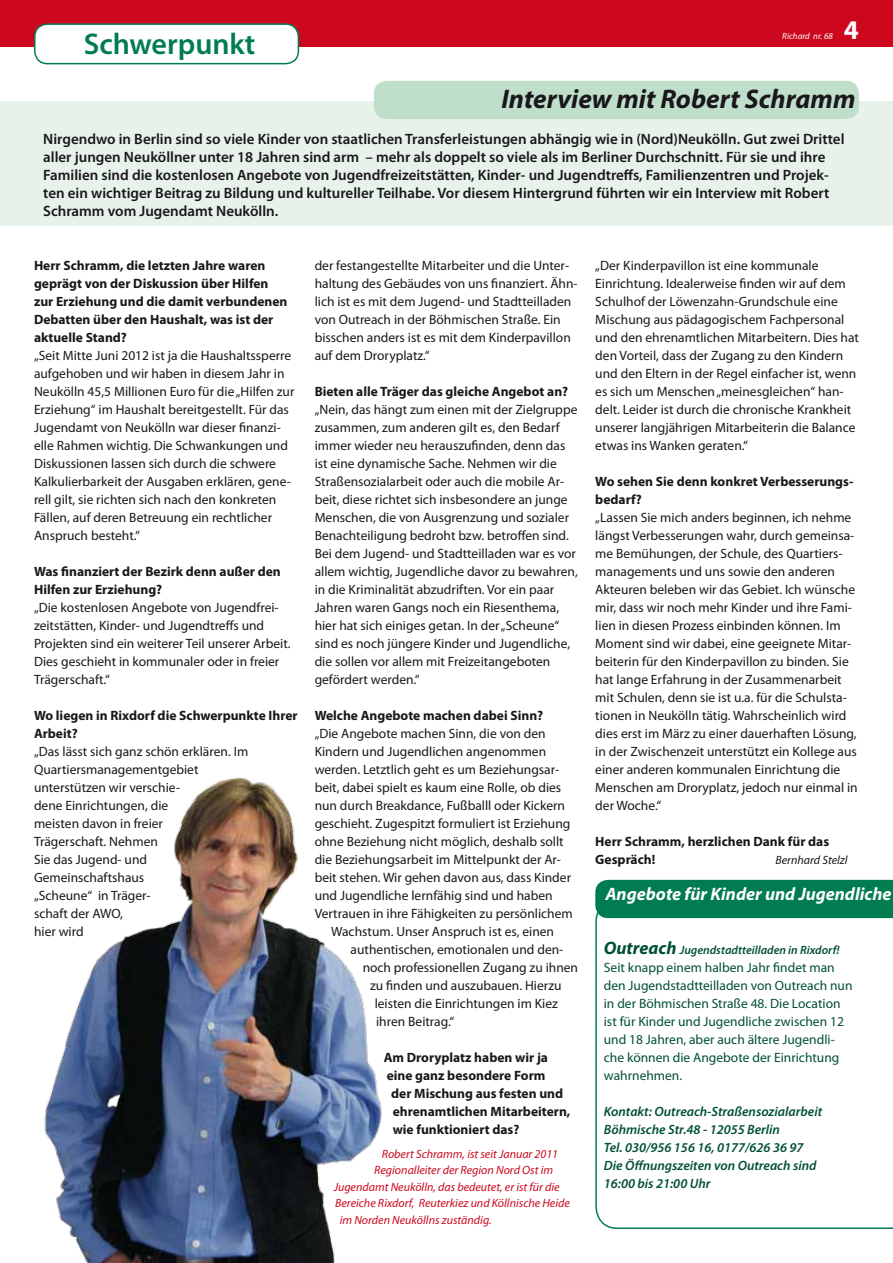
<style>
.page{position:relative;width:893px;height:1263px;background:#fff}
.page>*{position:absolute;margin:0;border:0;box-sizing:border-box;transform-origin:0 0}
.t1{font:600 30px "Myriad Pro";color:#007c50}
.t2{font:italic 700 27px "Myriad Pro";color:#1a171c}
.t3{font:700 27px "Myriad Pro";color:#fff}
.t4{font:italic 700 18px "Myriad Pro";color:#fff}
.t5{font:600 15px/18px "Myriad Pro";color:#1a171c}
.t6{font:13.5px/18px "Myriad Pro";color:#1a171c}
.t7{font:700 13.5px/18px "Myriad Pro";color:#1a171c}
.t8{font:13.5px/18px "Myriad Pro";color:#005032}
.t9{font:italic 600 13.5px/18px "Myriad Pro";color:#005032}
.t10{font:italic 12px "Myriad Pro";color:#cd071e}
.t11{font:italic 600 12px "Myriad Pro";color:#005032}
.t12{font:italic 12px "Myriad Pro";color:#1a171c}
.t13{font:italic 9px "Myriad Pro";color:#fff}
.s1{font-weight:700;font-size:18px}
</style>
<div class="page">
<div style="left:0;top:0;width:893px;height:47px;background:#cd071e"></div>
<div style="left:35px;top:24px;width:263px;height:40px;background:#fff;border-radius:13px"></div>
<div style="left:34px;top:23px;width:265px;height:41px;border:2px solid #007c50;border-radius:13px"></div>
<svg style="left:595px;top:918px;width:298px;height:311px"></svg>
<div style="left:595px;top:880px;width:298px;height:38px;background:#007c50"></div>
<div style="left:0;top:101px;width:893px;height:124px;background:#e7f3ea"></div>
<div style="left:374px;top:81px;width:485px;height:38px;background:#bfdfca;border-radius:13px"></div>
<img style="left:44px;top:777px;width:338px;height:486px">
<h1 class="t1" style="left:84px;top:25px;width:173px">Schwerpunkt</h1>
<p class="t13" style="left:782px;top:31px;width:52px">Richard nr. 68</p>
<h2 class="t3" style="left:844px;top:13px;width:16px">4</h2>
<h2 class="t2" style="left:501px;top:81px;width:356px">Interview mit Robert Schramm</h2>
<p class="t5" style="left:43px;top:130px;width:803px">Nirgendwo in Berlin sind so viele Kinder von staatlichen Transferleistungen abhängig wie in (Nord)Neukölln. Gut zwei Drittel aller jungen Neuköllner unter 18 Jahren sind arm – mehr als doppelt so viele als im Berliner Durchschnitt. Für sie und ihre Familien sind die kostenlosen Angebote von Jugendfreizeitstätten, Kinder- und Jugendtreffs, Familienzentren und Projek&shy;ten ein wichtiger Beitrag zu Bildung und kultureller Teilhabe. Vor diesem Hintergrund führten wir ein Interview mit Robert Schramm vom Jugendamt Neukölln.</p>
<p class="t7" style="left:34px;top:256px;width:255px">Herr Schramm, die letzten Jahre waren geprägt von der Diskussion über Hilfen zur Erziehung und die damit verbundenen Debatten über den Haushalt, was ist der aktuelle Stand?</p>
<p class="t6" style="left:34px;top:346px;width:262px">„Seit Mitte Juni 2012 ist ja die Haushaltssperre aufgehoben und wir haben in diesem Jahr in Neukölln 45,5 Millionen Euro für die „Hilfen zur Erziehung“ im Haushalt bereitgestellt. Für das Jugendamt von Neukölln war dieser finanzi&shy;elle Rahmen wichtig. Die Schwankungen und Diskussionen lassen sich durch die schwere Kalkulierbarkeit der Ausgaben erklären, gene&shy;rell gilt, sie richten sich nach den konkreten Fällen, auf deren Betreuung ein rechtlicher Anspruch besteht.“</p>
<p class="t7" style="left:34px;top:562px;width:248px">Was finanziert der Bezirk denn außer den<br>Hilfen zur Erziehung?</p>
<p class="t6" style="left:34px;top:598px;width:258px">„Die kostenlosen Angebote von Jugendfrei&shy;zeitstätten, Kinder- und Jugendtreffs und Projekten sind ein weiterer Teil unserer Arbeit.<br>Dies geschieht in kommunaler oder in freier Trägerschaft.“</p>
<p class="t7" style="left:34px;top:706px;width:265px">Wo liegen in Rixdorf die Schwerpunkte Ihrer<br>Arbeit?</p>
<p class="t6" style="left:34px;top:742px;width:216px">„Das lässt sich ganz schön erklären. Im<br>Quartiersmanagementgebiet unterstützen wir verschie-<br>dene Einrichtungen, die<br>meisten davon in freier<br>Trägerschaft. Nehmen<br>Sie das Jugend- und<br>Gemeinschaftshaus<br>„Scheune“ in Träger-<br>schaft der AWO,<br>hier wird</p>
<p class="t6" style="left:315px;top:256px;width:265px">der festangestellte Mitarbeiter und die Unter&shy;haltung des Gebäudes von uns finanziert. Ähn&shy;lich ist es mit dem Jugend- und Stadtteilladen von Outreach in der Böhmischen Straße. Ein bisschen anders ist es mit dem Kinderpavillon auf dem Droryplatz.“</p>
<p class="t7" style="left:315px;top:382px;width:255px">Bieten alle Träger das gleiche Angebot an?</p>
<p class="t6" style="left:315px;top:400px;width:265px">„Nein, das hängt zum einen mit der Zielgruppe zusammen, zum anderen gilt es, den Bedarf immer wieder neu herauszufinden, denn das ist eine dynamische Sache. Nehmen wir die Straßensozialarbeit oder auch die mobile Ar&shy;beit, diese richtet sich insbesondere an junge Menschen, die von Ausgrenzung und sozialer Benachteiligung bedroht bzw. betroffen sind.<br>Bei dem Jugend- und Stadtteilladen war es vor allem wichtig, Jugendliche davor zu bewahren, in die Kriminalität abzudriften. Vor ein paar Jahren waren Gangs noch ein Riesenthema, hier hat sich einiges getan. In der „Scheune“ sind es noch jüngere Kinder und Jugendliche, die sollen vor allem mit Freizeitangeboten gefördert werden.“</p>
<p class="t7" style="left:315px;top:706px;width:230px">Welche Angebote machen dabei Sinn?</p>
<p class="t6" style="left:315px;top:724px;width:232px">„Die Angebote machen Sinn, die von den</p>
<p class="t6" style="left:315px;top:742px;width:233px">Kindern und Jugendlichen angenommen</p>
<p class="t6" style="left:315px;top:760px;width:246px">werden. Letztlich geht es um Beziehungsar-</p>
<p class="t6" style="left:315px;top:778px;width:248px">beit, dabei spielt es kaum eine Rolle, ob dies</p>
<p class="t6" style="left:315px;top:796px;width:252px">nun durch Breakdance, Fußballl oder Kickern</p>
<p class="t6" style="left:315px;top:814px;width:257px">geschieht. Zugespitzt formuliert ist Erziehung</p>
<p class="t6" style="left:315px;top:832px;width:250px">ohne Beziehung nicht möglich, deshalb sollt</p>
<p class="t6" style="left:315px;top:850px;width:248px">die Beziehungsarbeit im Mittelpunkt der Ar-</p>
<p class="t6" style="left:315px;top:868px;width:258px">beit stehen. Wir gehen davon aus, dass Kinder</p>
<p class="t6" style="left:315px;top:886px;width:240px">und Jugendliche lernfähig sind und haben</p>
<p class="t6" style="left:315px;top:904px;width:260px">Vertrauen in ihre Fähigkeiten zu persönlichem</p>
<p class="t6" style="left:331px;top:922px;width:224px">Wachstum. Unser Anspruch ist es, einen</p>
<p class="t6" style="left:351px;top:940px;width:214px">authentischen, emotionalen und den-</p>
<p class="t6" style="left:363px;top:958px;width:217px">noch professionellen Zugang zu ihnen</p>
<p class="t6" style="left:370px;top:976px;width:193px">zu finden und auszubauen. Hierzu</p>
<p class="t6" style="left:375px;top:994px;width:185px">leisten die Einrichtungen im Kiez</p>
<p class="t6" style="left:376px;top:1012px;width:80px">ihren Beitrag.“</p>
<p class="t7" style="left:384px;top:1048px;width:166px">Am Droryplatz haben wir ja</p>
<p class="t7" style="left:387px;top:1066px;width:160px">eine ganz besondere Form</p>
<p class="t7" style="left:391px;top:1084px;width:174px">der Mischung aus festen und</p>
<p class="t7" style="left:393px;top:1102px;width:179px">ehrenamtlichen Mitarbeitern,</p>
<p class="t7" style="left:393px;top:1120px;width:128px">wie funktioniert das?</p>
<p class="t10" style="left:382px;top:1146px;width:178px">Robert Schramm, ist seit Januar 2011</p>
<p class="t10" style="left:374px;top:1163px;width:180px">Regionalleiter der Region Nord Ost im</p>
<p class="t10" style="left:334px;top:1179px;width:227px">Jugendamt Neukölln, das bedeutet, er ist für die</p>
<p class="t10" style="left:335px;top:1196px;width:236px">Bereiche Rixdorf, Reuterkiez und Köllnische Heide</p>
<p class="t10" style="left:340px;top:1212px;width:153px">im Norden Neuköllns zuständig.</p>
<p class="t6" style="left:595px;top:256px;width:265px">„Der Kinderpavillon ist eine kommunale Einrichtung. Idealerweise finden wir auf dem Schulhof der Löwenzahn-Grundschule eine Mischung aus pädagogischem Fachpersonal und den ehrenamtlichen Mitarbeitern. Dies hat den Vorteil, dass der Zugang zu den Kindern und den Eltern in der Regel einfacher ist, wenn es sich um Menschen „meinesgleichen“ han&shy;delt. Leider ist durch die chronische Krankheit unserer langjährigen Mitarbeiterin die Balance etwas ins Wanken geraten.“</p>
<p class="t7" style="left:595px;top:472px;width:260px">Wo sehen Sie denn konkret Verbesserungs&shy;bedarf?</p>
<p class="t6" style="left:595px;top:508px;width:264px">„Lassen Sie mich anders beginnen, ich nehme längst Verbesserungen wahr, durch gemeinsa&shy;me Bemühungen, der Schule, des Quartiers&shy;managements und uns sowie den anderen Akteuren beleben wir das Gebiet. Ich wünsche mir, dass wir noch mehr Kinder und ihre Fami&shy;lien in diesen Prozess einbinden können. Im Moment sind wir dabei, eine geeignete Mitar&shy;beiterin für den Kinderpavillon zu binden. Sie hat lange Erfahrung in der Zusammenarbeit mit Schulen, denn sie ist u.a. für die Schulsta&shy;tionen in Neukölln tätig. Wahrscheinlich wird dies erst im März zu einer dauerhaften Lösung, in der Zwischenzeit unterstützt ein Kollege aus einer anderen kommunalen Einrichtung die Menschen am Droryplatz, jedoch nur einmal in der Woche.“</p>
<p class="t7" style="left:595px;top:832px;width:235px">Herr Schramm, herzlichen Dank für das<br>Gespräch!</p>
<p class="t12" style="left:776px;top:853px;width:74px">Bernhard Stelzl</p>
<h3 class="t4" style="left:605px;top:882px;width:288px">Angebote für Kinder und Jugendliche</h3>
<p class="t11" style="left:604px;top:942px;width:237px"><span class="s1">Outreach</span> Jugendstadtteilladen in Rixdorf!</p>
<p class="t8" style="left:604px;top:958px;width:250px">Seit knapp einem halben Jahr findet man den Jugendstadtteilladen von Outreach nun in der Böhmischen Straße 48. Die Location ist für Kinder und Jugendliche zwischen 12 und 18 Jahren, aber auch ältere Jugendli&shy;che können die Angebote der Einrichtung wahrnehmen.</p>
<p class="t9" style="left:604px;top:1102px;width:220px">Kontakt: Outreach-Straßensozialarbeit Böhmische Str.48 - 12055 Berlin<br>Tel. 030/956 156 16, 0177/626 36 97<br>Die Öffnungszeiten von Outreach sind 16:00 bis 21:00 Uhr</p>
</div>
